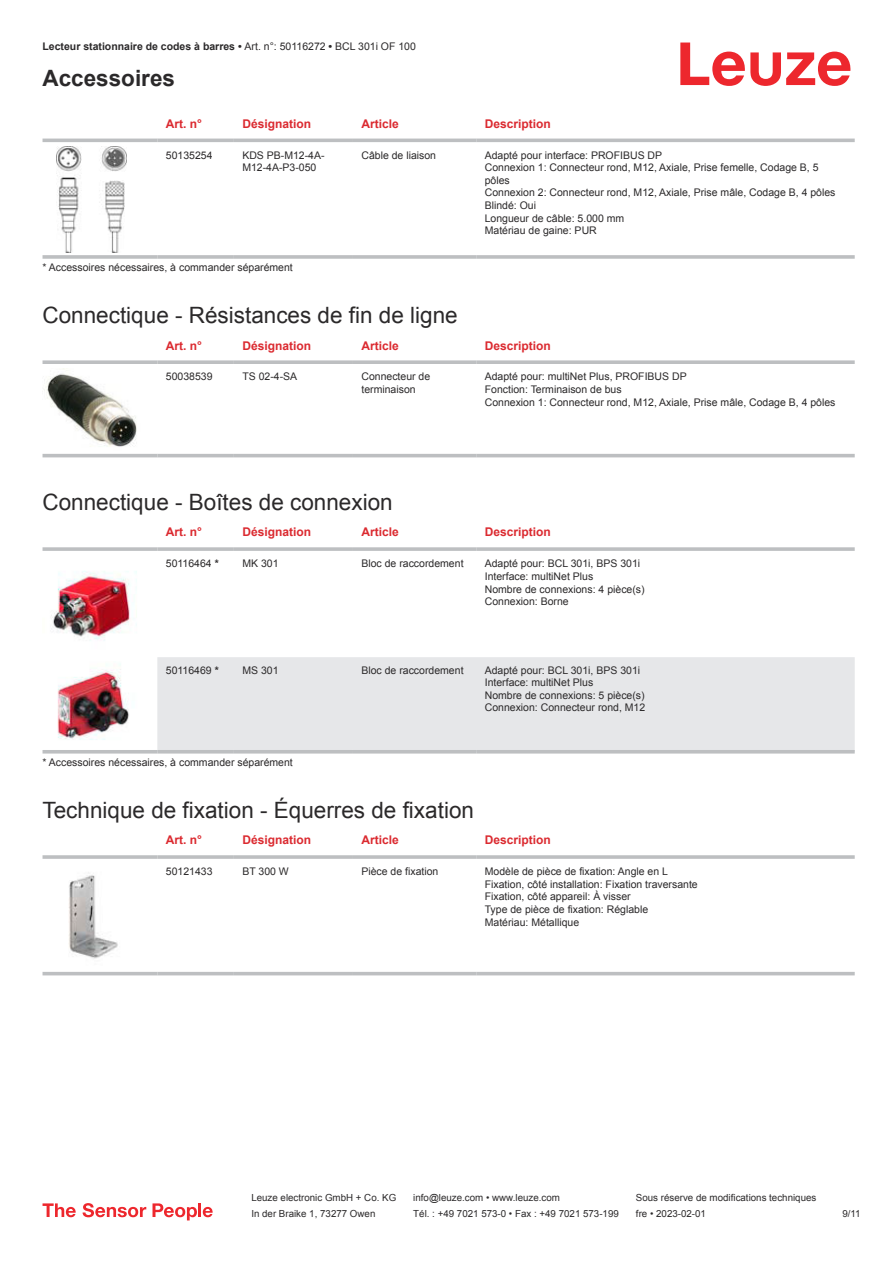
<style>
.page{position:relative;width:893px;height:1263px;background:#fff}
.page>*{position:absolute;margin:0;border:0;box-sizing:border-box;transform-origin:0 0}
.t1{font:22.5px "Arial";color:#2b292a}
.t2{font:700 22.5px "Arial";color:#2b292a}
.t3{font:700 12px "Arial";color:#db2a30}
.t4{font:10.5px/12.6px "Arial";color:#2b292a}
.t5{font:700 10.5px "Arial";color:#2b292a}
.t6{font:9.75px "Arial";color:#2b292a}
.s1{font-weight:400}
.s2{font-weight:700}
</style>
<div class="page">
<svg style="left:680px;top:43px;width:170px;height:43px"></svg>
<svg style="left:43px;top:138px;width:812px;height:27px"></svg>
<hr style="left:43px;top:139px;width:114px;height:3px;background:#bdbfc1">
<hr style="left:157px;top:139px;width:77px;height:3px;background:#bdbfc1">
<hr style="left:234px;top:139px;width:119px;height:3px;background:#bdbfc1">
<hr style="left:353px;top:139px;width:123px;height:3px;background:#bdbfc1">
<hr style="left:476px;top:139px;width:379px;height:3px;background:#bdbfc1">
<svg style="left:43px;top:255px;width:114px;height:4px"></svg>
<hr style="left:157px;top:255px;width:77px;height:4px;background:#c7c8ca">
<hr style="left:234px;top:255px;width:119px;height:4px;background:#bdbfc1">
<svg style="left:353px;top:255px;width:123px;height:4px"></svg>
<hr style="left:476px;top:255px;width:379px;height:4px;background:#c7c8ca">
<img style="left:56px;top:146px;width:70px;height:107px">
<svg style="left:43px;top:453px;width:812px;height:5px;fill:#efeff0"></svg>
<svg style="left:43px;top:360px;width:114px;height:4px"></svg>
<svg style="left:157px;top:360px;width:77px;height:4px"></svg>
<svg style="left:234px;top:360px;width:119px;height:4px"></svg>
<svg style="left:353px;top:360px;width:123px;height:4px"></svg>
<svg style="left:476px;top:360px;width:379px;height:4px;fill:#bdbfc1"></svg>
<hr style="left:43px;top:454px;width:114px;height:3px;background:#bdbfc1">
<hr style="left:157px;top:454px;width:77px;height:3px;background:#bdbfc1">
<hr style="left:234px;top:454px;width:119px;height:3px;background:#bdbfc1">
<hr style="left:353px;top:454px;width:123px;height:3px;background:#bdbfc1">
<hr style="left:476px;top:454px;width:379px;height:3px;background:#bdbfc1">
<img style="left:44px;top:368px;width:93px;height:79px">
<svg style="left:43px;top:753px;width:812px;height:1px"></svg>
<div style="left:157px;top:657px;width:698px;height:93px;background:#e6e7e9"></div>
<svg style="left:43px;top:547px;width:114px;height:4px"></svg>
<svg style="left:157px;top:547px;width:77px;height:4px"></svg>
<svg style="left:234px;top:547px;width:119px;height:4px"></svg>
<svg style="left:353px;top:547px;width:123px;height:4px"></svg>
<svg style="left:476px;top:547px;width:379px;height:4px;fill:#c4c6c8"></svg>
<hr style="left:43px;top:750px;width:114px;height:3px;background:#bdbfc1">
<hr style="left:157px;top:750px;width:77px;height:3px;background:#bdbfc1">
<hr style="left:234px;top:750px;width:119px;height:3px;background:#bdbfc1">
<hr style="left:353px;top:750px;width:123px;height:3px;background:#bdbfc1">
<hr style="left:476px;top:750px;width:379px;height:3px;background:#bdbfc1">
<img style="left:51px;top:571px;width:86px;height:70px">
<img style="left:57px;top:664px;width:72px;height:76px">
<svg style="left:43px;top:975px;width:812px;height:1px"></svg>
<hr style="left:43px;top:855px;width:114px;height:4px;background:#bdbfc1">
<hr style="left:157px;top:855px;width:77px;height:4px;background:#c8c9cb">
<hr style="left:234px;top:855px;width:119px;height:4px;background:#c3c5c6">
<hr style="left:353px;top:855px;width:123px;height:4px;background:#bdbfc1">
<hr style="left:476px;top:855px;width:379px;height:4px;background:#c8c9cb">
<hr style="left:43px;top:972px;width:114px;height:3px;background:#bdbfc1">
<hr style="left:157px;top:972px;width:77px;height:3px;background:#bdbfc1">
<hr style="left:234px;top:972px;width:119px;height:3px;background:#bdbfc1">
<hr style="left:353px;top:972px;width:123px;height:3px;background:#bdbfc1">
<hr style="left:476px;top:972px;width:379px;height:3px;background:#bdbfc1">
<img style="left:69px;top:872px;width:49px;height:87px">
<svg style="left:43px;top:1203px;width:33px;height:14px"></svg>
<svg style="left:83px;top:1203px;width:63px;height:14px"></svg>
<svg style="left:153px;top:1203px;width:44px;height:17px"></svg>
<hr style="left:198px;top:1203px;width:3px;height:14px;background:#ed272d">
<svg style="left:203px;top:1207px;width:10px;height:10px"></svg>
<p class="t5" style="left:43px;top:43px;width:375px">Lecteur stationnaire de codes à barres • <span class="s1">Art. n°: 50116272</span> • <span class="s1">BCL 301i OF 100</span></p>
<h1 class="t2" style="left:43px;top:70px;width:134px">Accessoires</h1>
<p class="t3" style="left:166px;top:119px;width:38px">Art. n°</p>
<p class="t3" style="left:242px;top:119px;width:70px">Désignation</p>
<p class="t3" style="left:361px;top:119px;width:39px">Article</p>
<p class="t3" style="left:485px;top:119px;width:68px">Description</p>
<p class="t4" style="left:166px;top:150px;width:48px">50135254</p>
<p class="t4" style="left:242px;top:150px;width:84px">KDS PB-M12-4A-<br>M12-4A-P3-050</p>
<p class="t4" style="left:361px;top:150px;width:76px">Câble de liaison</p>
<p class="t4" style="left:485px;top:150px;width:352px">Adapté pour interface: PROFIBUS DP<br>Connexion 1: Connecteur rond, M12, Axiale, Prise femelle, Codage B, 5 pôles<br>Connexion 2: Connecteur rond, M12, Axiale, Prise mâle, Codage B, 4 pôles Blindé: Oui<br>Longueur de câble: 5.000 mm<br>Matériau de gaine: PUR</p>
<p class="t4" style="left:43px;top:262px;width:252px">* Accessoires nécessaires, à commander séparément</p>
<h1 class="t1" style="left:43px;top:307px;width:417px">Connectique - Résistances de fin de ligne</h1>
<p class="t3" style="left:166px;top:341px;width:38px">Art. n°</p>
<p class="t3" style="left:242px;top:341px;width:70px">Désignation</p>
<p class="t3" style="left:361px;top:341px;width:39px">Article</p>
<p class="t3" style="left:485px;top:341px;width:68px">Description</p>
<p class="t4" style="left:166px;top:371px;width:48px">50038539</p>
<p class="t4" style="left:242px;top:371px;width:56px">TS 02-4-SA</p>
<p class="t4" style="left:361px;top:371px;width:70px">Connecteur de terminaison</p>
<p class="t4" style="left:485px;top:371px;width:352px">Adapté pour: multiNet Plus, PROFIBUS DP<br>Fonction: Terminaison de bus<br>Connexion 1: Connecteur rond, M12, Axiale, Prise mâle, Codage B, 4 pôles</p>
<h1 class="t1" style="left:43px;top:494px;width:352px">Connectique - Boîtes de connexion</h1>
<p class="t3" style="left:166px;top:528px;width:38px">Art. n°</p>
<p class="t3" style="left:242px;top:528px;width:70px">Désignation</p>
<p class="t3" style="left:361px;top:528px;width:39px">Article</p>
<p class="t3" style="left:485px;top:528px;width:68px">Description</p>
<p class="t4" style="left:166px;top:558px;width:54px">50116464 <span class="s2">*</span></p>
<p class="t4" style="left:242px;top:558px;width:38px">MK 301</p>
<p class="t4" style="left:361px;top:558px;width:104px">Bloc de raccordement</p>
<p class="t4" style="left:485px;top:558px;width:161px">Adapté pour: BCL 301i, BPS 301i<br>Interface: multiNet Plus<br>Nombre de connexions: 4 pièce(s)<br>Connexion: Borne</p>
<p class="t4" style="left:166px;top:665px;width:54px">50116469 <span class="s2">*</span></p>
<p class="t4" style="left:242px;top:665px;width:38px">MS 301</p>
<p class="t4" style="left:361px;top:665px;width:104px">Bloc de raccordement</p>
<p class="t4" style="left:485px;top:665px;width:162px">Adapté pour: BCL 301i, BPS 301i<br>Interface: multiNet Plus<br>Nombre de connexions: 5 pièce(s)<br>Connexion: Connecteur rond, M12</p>
<p class="t4" style="left:43px;top:757px;width:252px">* Accessoires nécessaires, à commander séparément</p>
<h1 class="t1" style="left:43px;top:802px;width:433px">Technique de fixation - Équerres de fixation</h1>
<p class="t3" style="left:166px;top:836px;width:38px">Art. n°</p>
<p class="t3" style="left:242px;top:836px;width:70px">Désignation</p>
<p class="t3" style="left:361px;top:836px;width:39px">Article</p>
<p class="t3" style="left:485px;top:836px;width:68px">Description</p>
<p class="t4" style="left:166px;top:866px;width:48px">50121433</p>
<p class="t4" style="left:242px;top:866px;width:48px">BT 300 W</p>
<p class="t4" style="left:361px;top:866px;width:79px">Pièce de fixation</p>
<p class="t4" style="left:485px;top:866px;width:215px">Modèle de pièce de fixation: Angle en L Fixation, côté installation: Fixation traversante Fixation, côté appareil: À visser<br>Type de pièce de fixation: Réglable<br>Matériau: Métallique</p>
<p class="t6" style="left:251px;top:1194px;width:146px">Leuze electronic GmbH + Co. KG</p>
<p class="t6" style="left:413px;top:1194px;width:148px">info@leuze.com • www.leuze.com</p>
<p class="t6" style="left:636px;top:1194px;width:182px">Sous réserve de modifications techniques</p>
<p class="t6" style="left:251px;top:1210px;width:126px">In der Braike 1, 73277 Owen</p>
<p class="t6" style="left:413px;top:1210px;width:207px">Tél. : +49 7021 573-0 • Fax : +49 7021 573-199</p>
<p class="t6" style="left:636px;top:1210px;width:72px">fre • 2023-02-01</p>
<p class="t6" style="left:842px;top:1210px;width:20px">9 /11</p>
</div>
